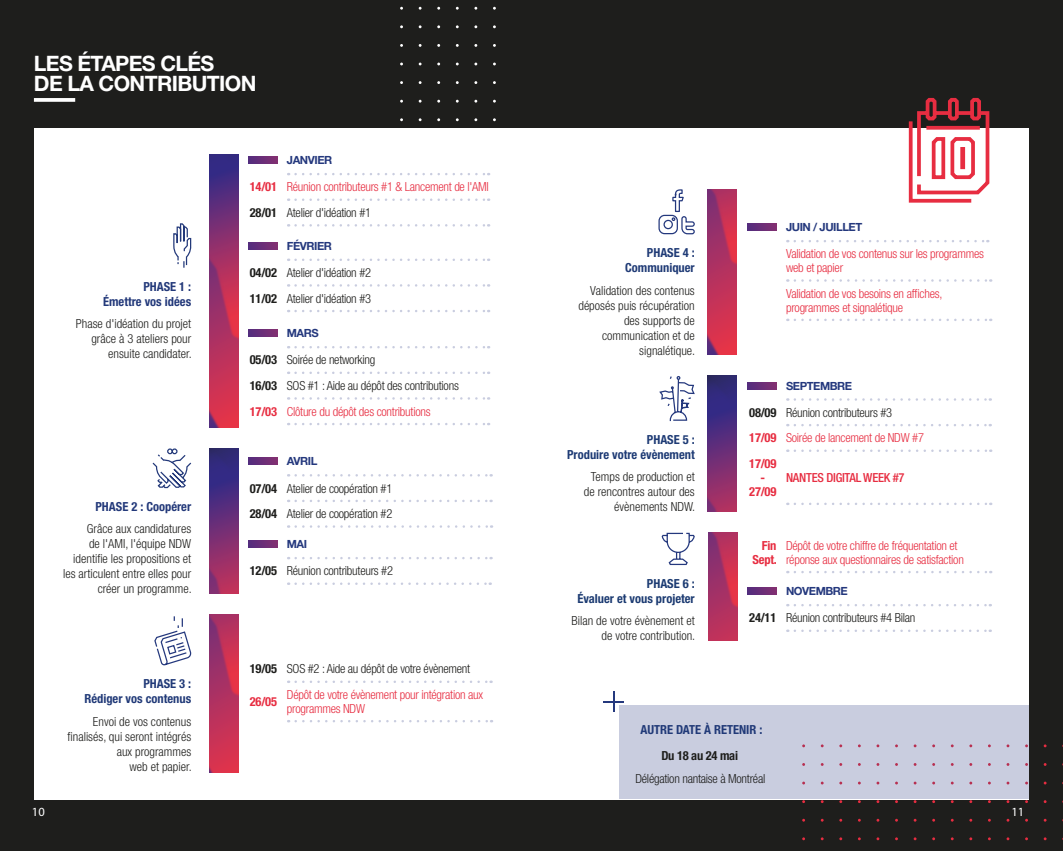
<style>
.page{position:relative;width:1063px;height:851px;background:#fff}
.page>*{position:absolute;margin:0;border:0;box-sizing:border-box;transform-origin:0 0}
.t1{font:700 21.25px/20px "Helvetica Neue LT Std";letter-spacing:-.03em;color:#fff}
.t2{font:300 condensed 12.5px/15px "Helvetica Neue LT Std";color:#1e1e1c;text-align:right}
.t3{font:300 condensed 12.5px/13.8px "Helvetica Neue LT Std";letter-spacing:-.02em;color:#e72d41}
.t4{font:300 condensed 12.5px/25.6px "Helvetica Neue LT Std";letter-spacing:-.02em;color:#1e1e1c}
.t5{font:700 condensed 12.5px/15px "Helvetica Neue LT Std";color:#213a78;text-align:right}
.t6{font:700 condensed 12.5px/15px "Helvetica Neue LT Std";color:#23397a;text-align:right}
.t7{font:700 condensed 12.5px/15px "Helvetica Neue LT Std";color:#1e3b75;text-align:right}
.t8{font:700 condensed 12.5px/15px "Helvetica Neue LT Std";color:#1c3b72;text-align:right}
.t9{font:700 condensed 12.5px/13.8px "Helvetica Neue LT Std";letter-spacing:-.02em;color:#e72d41;text-align:center}
.t10{font:500 condensed 12.5px "Helvetica Neue LT Std";letter-spacing:-.02em;color:#e72d41}
.t11{font:700 condensed 12.5px/15px "Helvetica Neue LT Std";color:#203b76;text-align:right}
.t12{font:700 condensed 12.5px "Helvetica Neue LT Std";letter-spacing:-.02em;color:#1e1e1c}
.t13{font:12.5px "Myriad Pro";color:#fff}
.t14{font:700 11.25px "Helvetica Neue LT Std";letter-spacing:-.04em;color:#24387d}
.s1{font-weight:700}
.s2{font-weight:700;color:#1e1e1c}
.s3{color:#1e1e1c}
.s4{font-weight:700;color:#e72d41}
.s5{color:#e72d41}
</style>
<div class="page">
<div style="left:0;top:0;width:1063px;height:850px;background:#1e1e1c"></div>
<div style="left:34px;top:128px;width:995px;height:671px;background:#fff"></div>
<svg style="left:34px;top:98px;width:41px;height:4px"></svg>
<svg style="left:908px;top:97px;width:82px;height:106px"></svg>
<img style="left:209px;top:410px;width:29px;height:17px">
<img style="left:209px;top:154px;width:29px;height:256px">
<svg style="left:173px;top:223px;width:19px;height:45px"></svg>
<svg style="left:296px;top:173px;width:193px;height:2px"></svg>
<svg style="left:296px;top:198px;width:193px;height:3px"></svg>
<svg style="left:296px;top:224px;width:193px;height:2px"></svg>
<svg style="left:296px;top:284px;width:193px;height:2px"></svg>
<svg style="left:296px;top:258px;width:193px;height:3px"></svg>
<svg style="left:296px;top:310px;width:193px;height:2px"></svg>
<svg style="left:296px;top:346px;width:193px;height:2px"></svg>
<img style="left:248px;top:329px;width:29px;height:7px">
<svg style="left:296px;top:371px;width:193px;height:3px"></svg>
<svg style="left:296px;top:397px;width:193px;height:2px"></svg>
<svg style="left:296px;top:423px;width:193px;height:2px"></svg>
<img style="left:248px;top:156px;width:29px;height:8px">
<img style="left:248px;top:242px;width:29px;height:7px">
<svg style="left:296px;top:474px;width:196px;height:2px"></svg>
<svg style="left:296px;top:499px;width:196px;height:3px"></svg>
<svg style="left:296px;top:525px;width:196px;height:2px"></svg>
<svg style="left:296px;top:582px;width:195px;height:3px"></svg>
<svg style="left:296px;top:557px;width:196px;height:2px"></svg>
<img style="left:248px;top:457px;width:29px;height:7px">
<img style="left:248px;top:540px;width:29px;height:7px">
<svg style="left:296px;top:680px;width:196px;height:3px"></svg>
<svg style="left:296px;top:720px;width:196px;height:2px"></svg>
<svg style="left:152px;top:448px;width:40px;height:41px"></svg>
<img style="left:209px;top:448px;width:29px;height:145px">
<svg style="left:154px;top:616px;width:37px;height:50px"></svg>
<img style="left:209px;top:767px;width:29px;height:5px">
<img style="left:209px;top:614px;width:29px;height:153px">
<img style="left:707px;top:336px;width:30px;height:18px">
<img style="left:707px;top:189px;width:30px;height:147px">
<svg style="left:658px;top:189px;width:37px;height:46px"></svg>
<svg style="left:795px;top:279px;width:191px;height:3px"></svg>
<svg style="left:795px;top:240px;width:189px;height:2px"></svg>
<img style="left:748px;top:223px;width:28px;height:7px">
<svg style="left:795px;top:318px;width:191px;height:3px"></svg>
<img style="left:708px;top:376px;width:29px;height:135px">
<svg style="left:659px;top:376px;width:36px;height:46px"></svg>
<svg style="left:795px;top:398px;width:191px;height:2px"></svg>
<svg style="left:795px;top:424px;width:191px;height:2px"></svg>
<svg style="left:795px;top:449px;width:191px;height:3px"></svg>
<img style="left:748px;top:382px;width:28px;height:8px">
<svg style="left:795px;top:502px;width:191px;height:3px"></svg>
<img style="left:709px;top:532px;width:29px;height:108px">
<svg style="left:661px;top:532px;width:34px;height:33px"></svg>
<svg style="left:795px;top:571px;width:191px;height:2px"></svg>
<svg style="left:795px;top:604px;width:191px;height:2px"></svg>
<svg style="left:795px;top:629px;width:191px;height:3px"></svg>
<img style="left:748px;top:587px;width:28px;height:7px">
<div style="left:619px;top:705px;width:410px;height:94px;background:#c9cddf"></div>
<svg style="left:604px;top:701px;width:20px;height:1px"></svg>
<hr style="left:613px;top:691px;width:2px;height:20px;background:#24387d">
<h1 class="t1" style="left:34px;top:53px;width:224px">LES ÉTAPES CLÉS<br>DE LA CONTRIBUTION</h1>
<p class="t14" style="left:287px;top:153px;width:47px">JANVIER</p>
<p class="t6" style="left:103px;top:279px;width:90px">PHASE 1 :<br>Émettre vos idées</p>
<p class="t2" style="left:76px;top:316px;width:117px">Phase d'idéation du projet grâce à 3 ateliers pour ensuite candidater.</p>
<p class="t6" style="left:96px;top:499px;width:97px">PHASE 2 : Coopérer</p>
<p class="t2" style="left:63px;top:521px;width:130px">Grâce aux candidatures<br>de l'AMI, l'équipe NDW identifie les propositions et les articulent entre elles pour créer un programme.</p>
<p class="t5" style="left:84px;top:676px;width:108px">PHASE 3 :<br>Rédiger vos contenus</p>
<p class="t2" style="left:68px;top:713px;width:126px">Envoi de vos contenus finalisés, qui seront intégrés aux programmes<br>web et papier.</p>
<p class="t3" style="left:250px;top:174px;width:240px;line-height:25.6px"><span class="s1">14/01</span> Réunion contributeurs #1 &amp; Lancement de l'AMI<br><span class="s2">28/01</span> <span class="s3">Atelier d'idéation #1</span></p>
<p class="t14" style="left:287px;top:239px;width:47px">FÉVRIER</p>
<p class="t4" style="left:250px;top:260px;width:123px"><span class="s1">04/02</span> Atelier d'idéation #2</p>
<p class="t4" style="left:250px;top:285px;width:123px"><span class="s1">11/02</span> Atelier d'idéation #3</p>
<p class="t14" style="left:287px;top:326px;width:33px">MARS</p>
<p class="t4" style="left:250px;top:347px;width:210px"><span class="s1">05/03</span> Soirée de networking<br><span class="s1">16/03</span> SOS #1 : Aide au dépôt des contributions<br><span class="s4">17/03</span> <span class="s5">Clôture du dépôt des contributions</span></p>
<p class="t14" style="left:287px;top:454px;width:32px">AVRIL</p>
<p class="t4" style="left:250px;top:475px;width:144px"><span class="s1">07/04</span> Atelier de coopération #1<br><span class="s1">28/04</span> Atelier de coopération #2</p>
<p class="t14" style="left:287px;top:537px;width:22px">MAI</p>
<p class="t4" style="left:250px;top:558px;width:145px"><span class="s1">12/05</span> Réunion contributeurs #2</p>
<p class="t4" style="left:250px;top:656px;width:222px"><span class="s1">19/05</span> SOS #2 : Aide au dépôt de votre évènement</p>
<p class="t9" style="left:250px;top:694px;width:29px">26/05</p>
<p class="t3" style="left:287px;top:687px;width:198px">Dépôt de votre évènement pour intégration aux programmes NDW</p>
<p class="t11" style="left:625px;top:245px;width:71px">PHASE 4 :<br>Communiquer</p>
<p class="t2" style="left:578px;top:282px;width:118px">Validation des contenus déposés puis récupération des supports de communication et de signalétique.</p>
<p class="t7" style="left:567px;top:432px;width:129px">PHASE 5 :<br>Produire votre évènement</p>
<p class="t2" style="left:584px;top:469px;width:113px">Temps de production et de rencontres autour des évènements NDW.</p>
<p class="t8" style="left:578px;top:576px;width:119px">PHASE 6 :<br>Évaluer et vous projeter</p>
<p class="t2" style="left:572px;top:613px;width:125px">Bilan de votre évènement et de votre contribution.</p>
<p class="t14" style="left:786px;top:220px;width:78px">JUIN / JUILLET</p>
<p class="t3" style="left:786px;top:247px;width:199px">Validation de vos contenus sur les programmes web et papier</p>
<p class="t3" style="left:786px;top:286px;width:158px">Validation de vos besoins en affiches, programmes et signalétique</p>
<p class="t14" style="left:786px;top:379px;width:68px">SEPTEMBRE</p>
<p class="t3" style="left:749px;top:399px;width:176px;line-height:25.6px"><span class="s2">08/09</span> <span class="s3">Réunion contributeurs #3<br></span><span class="s1">17/09</span> Soirée de lancement de NDW #7<br><span class="s1">17/09</span></p>
<p class="t9" style="left:749px;top:470px;width:29px">-<br>27/09</p>
<p class="t10" style="left:786px;top:470px;width:120px">NANTES DIGITAL WEEK #7</p>
<p class="t9" style="left:753px;top:538px;width:26px;text-align:right">Fin<br>Sept.</p>
<p class="t3" style="left:786px;top:538px;width:179px">Dépôt de votre chiffre de fréquentation et réponse aux questionnaires de satisfaction</p>
<p class="t14" style="left:786px;top:583px;width:63px">NOVEMBRE</p>
<p class="t4" style="left:749px;top:605px;width:168px"><span class="s1">24/11</span> Réunion contributeurs #4 Bilan</p>
<p class="t5" style="left:640px;top:721px;width:123px">AUTRE DATE À RETENIR :</p>
<p class="t12" style="left:661px;top:747px;width:78px">Du 18 au 24 mai</p>
<p class="t4" style="left:635px;top:765px;width:131px">Délégation nantaise à Montréal</p>
<p class="t13" style="left:32px;top:803px;width:14px">10</p>
<p class="t13" style="left:1011px;top:803px;width:14px">11</p>
</div>
